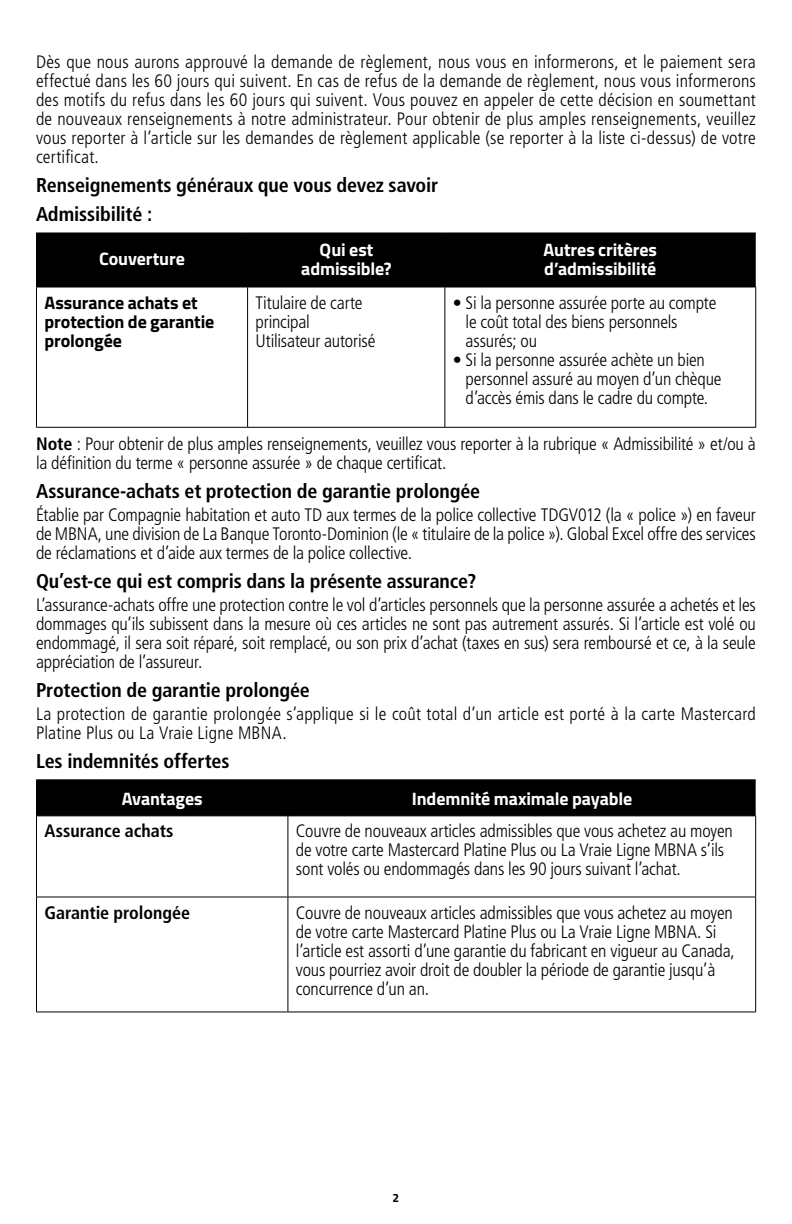
<style>
.page{position:relative;width:792px;height:1224px;background:#fff}
.page>*{position:absolute;margin:0;border:0;box-sizing:border-box;transform-origin:0 0}
.t1{font:700 condensed 20px "Frutiger LT Std";letter-spacing:-.005em;color:#000}
.t2{font:300 condensed 18px/19px "Frutiger LT Std";letter-spacing:-.01em;color:#000}
.t3{font:300 condensed 18px/19px "Frutiger LT Std";letter-spacing:.01em;color:#000}
.t4{font:700 18px/19px "Titillium";letter-spacing:-.005em;color:#fefefe;text-align:center}
.t5{font:700 18px/19px "Titillium";letter-spacing:-.005em;color:#000}
.t6{font:700 condensed 18px "Frutiger LT Std";color:#000}
.t7{font:700 12px "Titillium";color:#000}
.s1{font-weight:700}
</style>
<div class="page">
<div style="left:37px;top:234px;width:719px;height:53px;background:#000"></div>
<hr style="left:36px;top:232px;width:212px;height:2px;background:#000">
<hr style="left:36px;top:234px;width:1px;height:53px;background:#000">
<hr style="left:248px;top:232px;width:197px;height:2px;background:#000">
<hr style="left:247px;top:234px;width:1px;height:53px;background:#000">
<hr style="left:445px;top:232px;width:311px;height:2px;background:#000">
<hr style="left:36px;top:287px;width:212px;height:1px;background:#000">
<hr style="left:36px;top:287px;width:1px;height:140px;background:#000">
<hr style="left:248px;top:287px;width:197px;height:1px;background:#000">
<hr style="left:247px;top:287px;width:1px;height:140px;background:#000">
<hr style="left:445px;top:287px;width:311px;height:1px;background:#000">
<hr style="left:445px;top:287px;width:1px;height:140px;background:#000">
<hr style="left:755px;top:287px;width:1px;height:140px;background:#000">
<hr style="left:36px;top:427px;width:212px;height:1px;background:#000">
<hr style="left:248px;top:427px;width:197px;height:1px;background:#000">
<hr style="left:445px;top:427px;width:311px;height:1px;background:#000">
<div style="left:37px;top:780px;width:719px;height:36px;background:#000"></div>
<hr style="left:36px;top:779px;width:252px;height:1px;background:#000">
<hr style="left:36px;top:780px;width:1px;height:36px;background:#000">
<hr style="left:288px;top:779px;width:468px;height:1px;background:#000">
<hr style="left:287px;top:780px;width:1px;height:36px;background:#000">
<hr style="left:36px;top:816px;width:252px;height:1px;background:#000">
<hr style="left:36px;top:816px;width:1px;height:81px;background:#000">
<hr style="left:288px;top:816px;width:468px;height:1px;background:#000">
<hr style="left:288px;top:816px;width:1px;height:81px;background:#000">
<hr style="left:755px;top:816px;width:1px;height:81px;background:#000">
<hr style="left:36px;top:897px;width:252px;height:1px;background:#000">
<hr style="left:36px;top:897px;width:1px;height:115px;background:#000">
<hr style="left:288px;top:897px;width:468px;height:1px;background:#000">
<hr style="left:288px;top:897px;width:1px;height:115px;background:#000">
<hr style="left:755px;top:897px;width:1px;height:115px;background:#000">
<hr style="left:36px;top:1012px;width:252px;height:1px;background:#000">
<hr style="left:288px;top:1012px;width:468px;height:1px;background:#000">
<p class="t2" style="left:36px;top:52px;width:721px;text-align:justify">Dès que nous aurons approuvé la demande de règlement, nous vous en informerons, et le paiement sera effectué dans les 60 jours qui suivent. En cas de refus de la demande de règlement, nous vous informerons des motifs du refus dans les 60 jours qui suivent. Vous pouvez en appeler de cette décision en soumettant de nouveaux renseignements à notre administrateur. Pour obtenir de plus amples renseignements, veuillez vous reporter à l’article sur les demandes de règlement applicable (se reporter à la liste ci-dessus) de votre certificat.</p>
<h3 class="t1" style="left:36px;top:173px;width:404px">Renseignements généraux que vous devez savoir</h3>
<p class="t1" style="left:36px;top:202px;width:118px">Admissibilité :</p>
<p class="t4" style="left:99px;top:248px;width:87px">Couverture</p>
<p class="t4" style="left:301px;top:239px;width:92px">Qui est admissible?</p>
<p class="t4" style="left:544px;top:239px;width:115px;text-align:left">Autres critères d’admissibilité</p>
<p class="t5" style="left:45px;top:292px;width:171px">Assurance achats et protection de garantie prolongée</p>
<p class="t2" style="left:256px;top:293px;width:121px">Titulaire de carte principal<br>Utilisateur autorisé</p>
<p class="t2" style="left:466px;top:293px;width:252px;text-indent:-13px">• Si la personne assurée porte au compte le coût total des biens personnels assurés; ou</p>
<p class="t2" style="left:466px;top:350px;width:257px;text-indent:-13px">• Si la personne assurée achète un bien personnel assuré au moyen d’un chèque d’accès émis dans le cadre du compte.</p>
<p class="t2" style="left:36px;top:435px;width:721px"><span class="s1">Note</span> : Pour obtenir de plus amples renseignements, veuillez vous reporter à la rubrique « Admissibilité » et/ou à la définition du terme « personne assurée » de chaque certificat.</p>
<h3 class="t1" style="left:36px;top:480px;width:446px">Assurance-achats et protection de garantie prolongée</h3>
<p class="t2" style="left:36px;top:505px;width:721px;text-align:justify">Établie par Compagnie habitation et auto TD aux termes de la police collective TDGV012 (la « police ») en faveur de MBNA, une division de La Banque Toronto-Dominion (le « titulaire de la police »). Global Excel offre des services de réclamations et d’aide aux termes de la police collective.</p>
<h4 class="t1" style="left:36px;top:569px;width:442px">Qu’est-ce qui est compris dans la présente assurance?</h4>
<p class="t2" style="left:36px;top:595px;width:721px;text-align:justify">L’assurance-achats offre une protection contre le vol d’articles personnels que la personne assurée a achetés et les dommages qu’ils subissent dans la mesure où ces articles ne sont pas autrement assurés. Si l’article est volé ou endommagé, il sera soit réparé, soit remplacé, ou son prix d’achat (taxes en sus) sera remboursé et ce, à la seule appréciation de l’assureur.</p>
<h4 class="t1" style="left:36px;top:678px;width:275px">Protection de garantie prolongée</h4>
<p class="t3" style="left:36px;top:704px;width:721px">La protection de garantie prolongée s’applique si le coût total d’un article est porté à la carte Mastercard<br>Platine Plus ou La Vraie Ligne MBNA.</p>
<h4 class="t1" style="left:36px;top:749px;width:195px">Les indemnités offertes</h4>
<p class="t4" style="left:122px;top:788px;width:83px">Avantages</p>
<p class="t4" style="left:412px;top:788px;width:222px">Indemnité maximale payable</p>
<p class="t6" style="left:45px;top:820px;width:131px">Assurance achats</p>
<p class="t2" style="left:296px;top:822px;width:438px">Couvre de nouveaux articles admissibles que vous achetez au moyen de votre carte Mastercard Platine Plus ou La Vraie Ligne MBNA s’ils sont volés ou endommagés dans les 90 jours suivant l’achat.</p>
<p class="t6" style="left:45px;top:902px;width:147px">Garantie prolongée</p>
<p class="t2" style="left:296px;top:903px;width:441px">Couvre de nouveaux articles admissibles que vous achetez au moyen de votre carte Mastercard Platine Plus ou La Vraie Ligne MBNA. Si l’article est assorti d’une garantie du fabricant en vigueur au Canada, vous pourriez avoir droit de doubler la période de garantie jusqu’à concurrence d’un an.</p>
<p class="t7" style="left:393px;top:1188px;width:8px">2</p>
</div>
